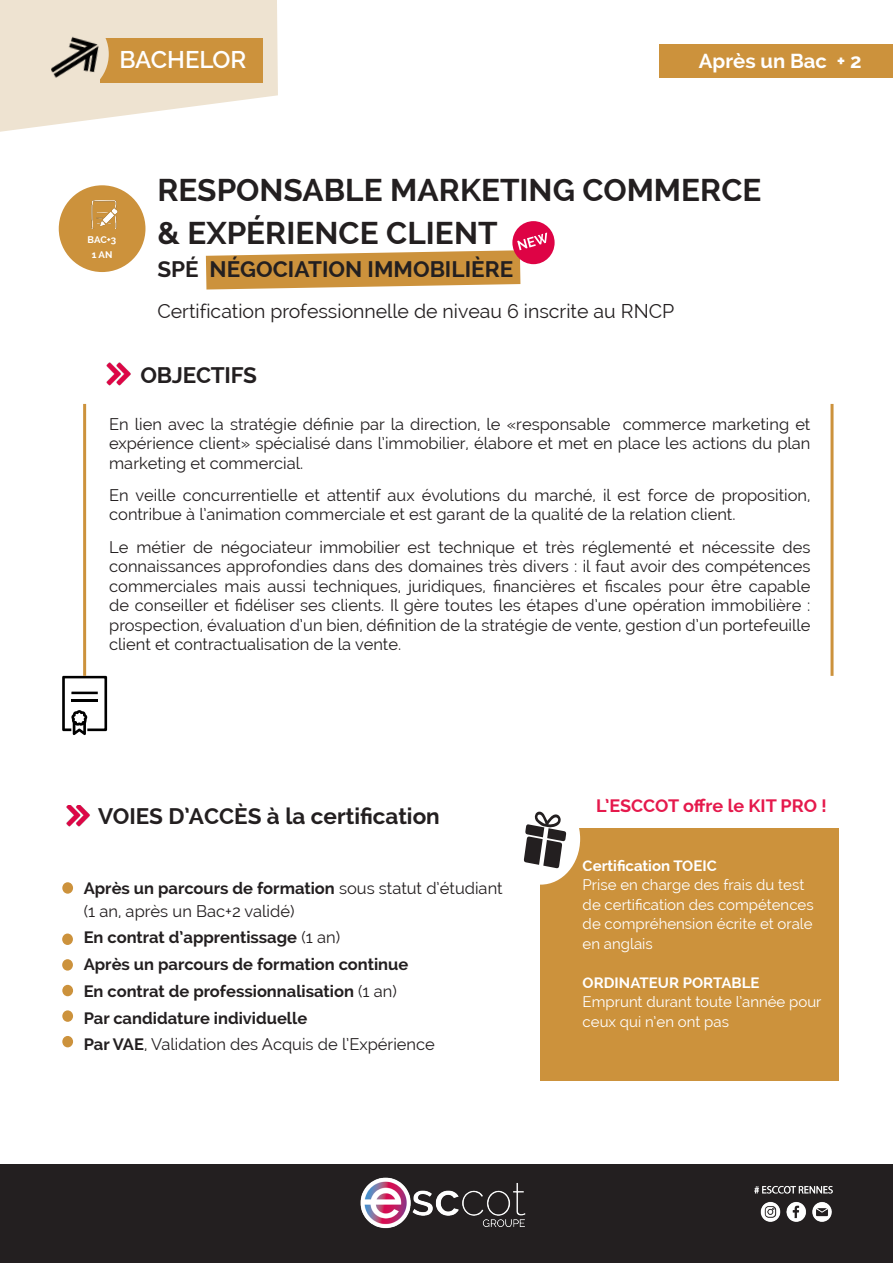
<style>
.page{position:relative;width:893px;height:1263px;background:#fff}
.page>*{position:absolute;margin:0;border:0;box-sizing:border-box;transform-origin:0 0}
.t1{font:700 31.5px "Raleway";color:#231f20}
.t2{font:600 24px "Raleway";color:#fff}
.t3{font:700 22.5px "Raleway";color:#231f20}
.t4{font:700 20.25px "Raleway";color:#fff}
.t5{font:19.5px "Raleway";color:#231f20}
.t6{font:700 18px "Raleway";color:#e5194c}
.t7{font:16.5px/19.5px "Raleway";color:#231f20;text-align:justify}
.t8{font:700 16.5px "Raleway";color:#231f20}
.t9{font:15px/19.5px "Raleway";color:#fff}
.t10{font:700 15px "Raleway";color:#fff}
.t11{font:700 9.6px "Raleway";color:#fff}
.s1{font-weight:700}
.s2{font-weight:400}
.s3{color:#fff}
</style>
<div class="page">
<svg style="left:0;top:0;width:278px;height:132px"></svg>
<div style="left:100px;top:39px;width:163px;height:44px;background:#cc923c"></div>
<div style="left:27px;top:13px;width:82px;height:82px;background:#eee3d1;border-radius:50%"></div>
<img style="left:48px;top:28px;width:61px;height:64px">
<div style="left:659px;top:44px;width:234px;height:34px;background:#cc923c"></div>
<div style="left:59px;top:185px;width:86px;height:87px;background:#cc923c;border-radius:50%"></div>
<img style="left:91px;top:200px;width:27px;height:29px">
<img style="left:106px;top:362px;width:25px;height:24px">
<svg style="left:62px;top:676px;width:45px;height:59px"></svg>
<hr style="left:71px;top:700px;width:27px;height:2px;background:#000">
<hr style="left:83px;top:404px;width:3px;height:272px;background:#cc923c">
<hr style="left:830px;top:404px;width:3px;height:272px;background:#cc923c">
<div style="left:541px;top:828px;width:298px;height:252px;background:#cc923c"></div>
<div style="left:501px;top:793px;width:79px;height:92px;background:#fff;border-radius:50%"></div>
<svg style="left:524px;top:811px;width:42px;height:57px"></svg>
<img style="left:66px;top:805px;width:24px;height:22px">
<div style="left:62px;top:882px;width:11px;height:12px;background:#cc923c;border-radius:50%"></div>
<div style="left:62px;top:933px;width:11px;height:12px;background:#cc923c;border-radius:50%"></div>
<div style="left:62px;top:959px;width:11px;height:11px;background:#cc923c;border-radius:50%"></div>
<div style="left:62px;top:985px;width:11px;height:11px;background:#cc923c;border-radius:50%"></div>
<div style="left:62px;top:1010px;width:11px;height:12px;background:#cc923c;border-radius:50%"></div>
<div style="left:62px;top:1036px;width:11px;height:11px;background:#cc923c;border-radius:50%"></div>
<div style="left:0;top:1164px;width:893px;height:99px;background:#231f20"></div>
<img style="left:360px;top:1177px;width:166px;height:52px">
<img style="left:754px;top:1186px;width:79px;height:36px">
<div style="left:512px;top:221px;width:43px;height:43px;background:#de0345;border-radius:50%"></div>
<svg style="left:206px;top:233px;width:341px;height:57px"></svg>
<p class="t2" style="left:119px;top:46px;width:128px">BACHELOR</p>
<p class="t4" style="left:699px;top:49px;width:164px">Après un Bac + 2</p>
<p class="t11" style="left:88px;top:234px;width:30px">BAC+3</p>
<p class="t11" style="left:92px;top:249px;width:22px">1 AN</p>
<p class="t1" style="left:157px;top:172px;width:606px">RESPONSABLE MARKETING COMMERCE</p>
<p class="t1" style="left:157px;top:215px;width:342px">&amp; EXPÉRIENCE CLIENT</p>
<p class="t3" style="left:157px;top:257px;width:358px">SPÉ NÉGOCIATION IMMOBILIÈRE</p>
<p class="t5" style="left:157px;top:300px;width:518px">Certification professionnelle de niveau 6 inscrite au RNCP</p>
<p class="t3" style="left:140px;top:362px;width:118px">OBJECTIFS</p>
<p class="t7" style="left:109px;top:414px;width:703px">En lien avec la stratégie définie par la direction, le «responsable commerce marketing et expérience client» spécialisé dans l’immobilier, élabore et met en place les actions du plan marketing et commercial.</p>
<p class="t7" style="left:109px;top:485px;width:703px">En veille concurrentielle et attentif aux évolutions du marché, il est force de proposition, contribue à l’animation commerciale et est garant de la qualité de la relation client.</p>
<p class="t7" style="left:109px;top:537px;width:703px">Le métier de négociateur immobilier est technique et très réglementé et nécessite des connaissances approfondies dans des domaines très divers : il faut avoir des compétences commerciales mais aussi techniques, juridiques, financières et fiscales pour être capable de conseiller et fidéliser ses clients. Il gère toutes les étapes d’une opération immobilière : prospection, évaluation d’un bien, définition de la stratégie de vente, gestion d’un portefeuille client et contractualisation de la vente.</p>
<p class="t3" style="left:98px;top:803px;width:343px">VOIES D’ACCÈS à la certification</p>
<p class="t7" style="left:84px;top:877px;width:420px;line-height:22.5px"><span class="s1">Après un parcours de formation</span> sous statut d’étudiant (1 an, après un Bac+2 validé)</p>
<p class="t8" style="left:84px;top:928px;width:258px">En contrat d’apprentissage <span class="s2">(1 an)</span></p>
<p class="t8" style="left:84px;top:955px;width:326px">Après un parcours de formation continue</p>
<p class="t8" style="left:84px;top:981px;width:315px">En contrat de professionnalisation <span class="s2">(1 an)</span></p>
<p class="t8" style="left:84px;top:1008px;width:225px">Par candidature individuelle</p>
<p class="t7" style="left:84px;top:1035px;width:353px"><span class="s1">Par VAE</span>, Validation des Acquis de l’Expérience</p>
<p class="t6" style="left:596px;top:795px;width:241px">L’ESCCOT offre le KIT PRO ! <span class="s3">!</span></p>
<p class="t10" style="left:583px;top:857px;width:136px">Certification TOEIC</p>
<p class="t9" style="left:583px;top:875px;width:233px">Prise en charge des frais du test de certification des compétences de compréhension écrite et orale en anglais</p>
<p class="t10" style="left:583px;top:974px;width:178px">ORDINATEUR PORTABLE</p>
<p class="t9" style="left:583px;top:992px;width:240px">Emprunt durant toute l’année pour ceux qui n’en ont pas</p>
</div>
